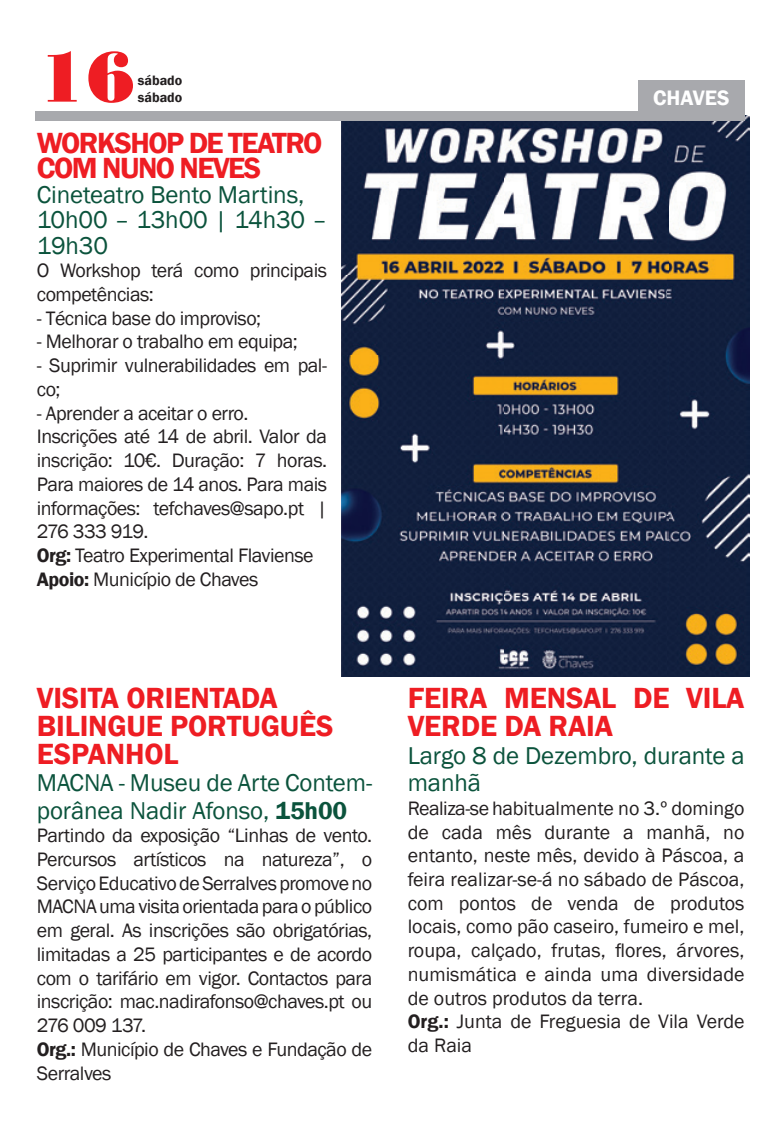
<style>
.page{position:relative;width:780px;height:1134px;background:#fff}
.page>*{position:absolute;margin:0;border:0;box-sizing:border-box;transform-origin:0 0}
.t1{font:75px "Bodoni MT Black";color:#ee1d23}
.t2{font:600 30px/27.5px "Franklin Gothic";letter-spacing:-.005em;color:#ee1d23}
.t3{font:600 30px/25px "Franklin Gothic";letter-spacing:-.05em;color:#ee1d23}
.t4{font:25px/25px "Franklin Gothic";letter-spacing:-.005em;color:#0b533c}
.t5{font:600 21.5px "Franklin Gothic";color:#fff}
.t6{font:20px/23.8px "Franklin Gothic";letter-spacing:-.025em;color:#231f20}
.t7{font:20px/23.8px "Franklin Gothic";color:#231f20}
.t8{font:600 14px "Franklin Gothic";color:#231f20}
.s1{font-weight:600}
</style>
<div class="page">
<img style="left:341px;top:116px;width:408px;height:561px">
<div style="left:35px;top:111px;width:709px;height:10px;background:#a8a9ad"></div>
<div style="left:638px;top:80px;width:106px;height:36px;background:#a8a9ad"></div>
<h1 class="t1" style="left:37px;top:33px;width:100px">16</h1>
<p class="t8" style="left:138px;top:72px;width:46px">sábado</p>
<p class="t8" style="left:138px;top:88px;width:46px">sábado</p>
<p class="t5" style="left:653px;top:85px;width:78px">CHAVES</p>
<h2 class="t3" style="left:37px;top:131px;width:287px">WORKSHOP DE TEATRO<br>COM NUNO NEVES</h2>
<p class="t4" style="left:37px;top:183px;width:291px">Cineteatro Bento Martins,<br>10h00 – 13h00 | 14h30 –<br>19h30</p>
<p class="t6" style="left:37px;top:259px;width:292px">O Workshop terá como principais competências:</p>
<p class="t6" style="left:37px;top:307px;width:226px">- Técnica base do improviso;</p>
<p class="t6" style="left:37px;top:330px;width:262px">- Melhorar o trabalho em equipa;</p>
<p class="t6" style="left:37px;top:354px;width:292px">- Suprimir vulnerabilidades em pal&shy;co;</p>
<p class="t6" style="left:37px;top:402px;width:292px">- Aprender a aceitar o erro.<br>Inscrições até 14 de abril. Valor da inscrição: 10€. Duração: 7 horas.<br>Para maiores de 14 anos. Para mais informações: tefchaves@sapo.pt |<br>276 333 919.<br><span class="s1">Org:</span> Teatro Experimental Flaviense<br><span class="s1">Apoio:</span> Município de Chaves</p>
<h2 class="t2" style="left:37px;top:685px;width:298px">VISITA ORIENTADA<br>BILINGUE PORTUGUÊS<br>ESPANHOL</h2>
<p class="t4" style="left:37px;top:769px;width:337px;line-height:27.5px">MACNA - Museu de Arte Contem&shy;porânea Nadir Afonso, <span class="s1">15h00</span></p>
<p class="t6" style="left:37px;top:824px;width:337px">Partindo da exposição “Linhas de vento.<br>Percursos artísticos na natureza”, o Serviço Educativo de Serralves promove no MACNA uma visita orientada para o público em geral. As inscrições são obrigatórias, limitadas a 25 participantes e de acordo com o tarifário em vigor. Contactos para inscrição: mac.nadirafonso@chaves.pt ou 276 009 137.<br><span class="s1">Org.:</span> Município de Chaves e Fundação de Serralves</p>
<h2 class="t2" style="left:407px;top:685px;width:338px">FEIRA MENSAL DE VILA<br>VERDE DA RAIA</h2>
<p class="t4" style="left:407px;top:742px;width:338px;line-height:27.5px">Largo 8 de Dezembro, durante a manhã</p>
<p class="t7" style="left:407px;top:797px;width:338px">Realiza-se habitualmente no 3.º domingo de cada mês durante a manhã, no entanto, neste mês, devido à Páscoa, a feira realizar-se-á no sábado de Páscoa, com pontos de venda de produtos locais, como pão caseiro, fumeiro e mel, roupa, calçado, frutas, flores, árvores, numismática e ainda uma diversidade de outros produtos da terra.<br><span class="s1">Org.:</span> Junta de Freguesia de Vila Verde da Raia</p>
</div>
